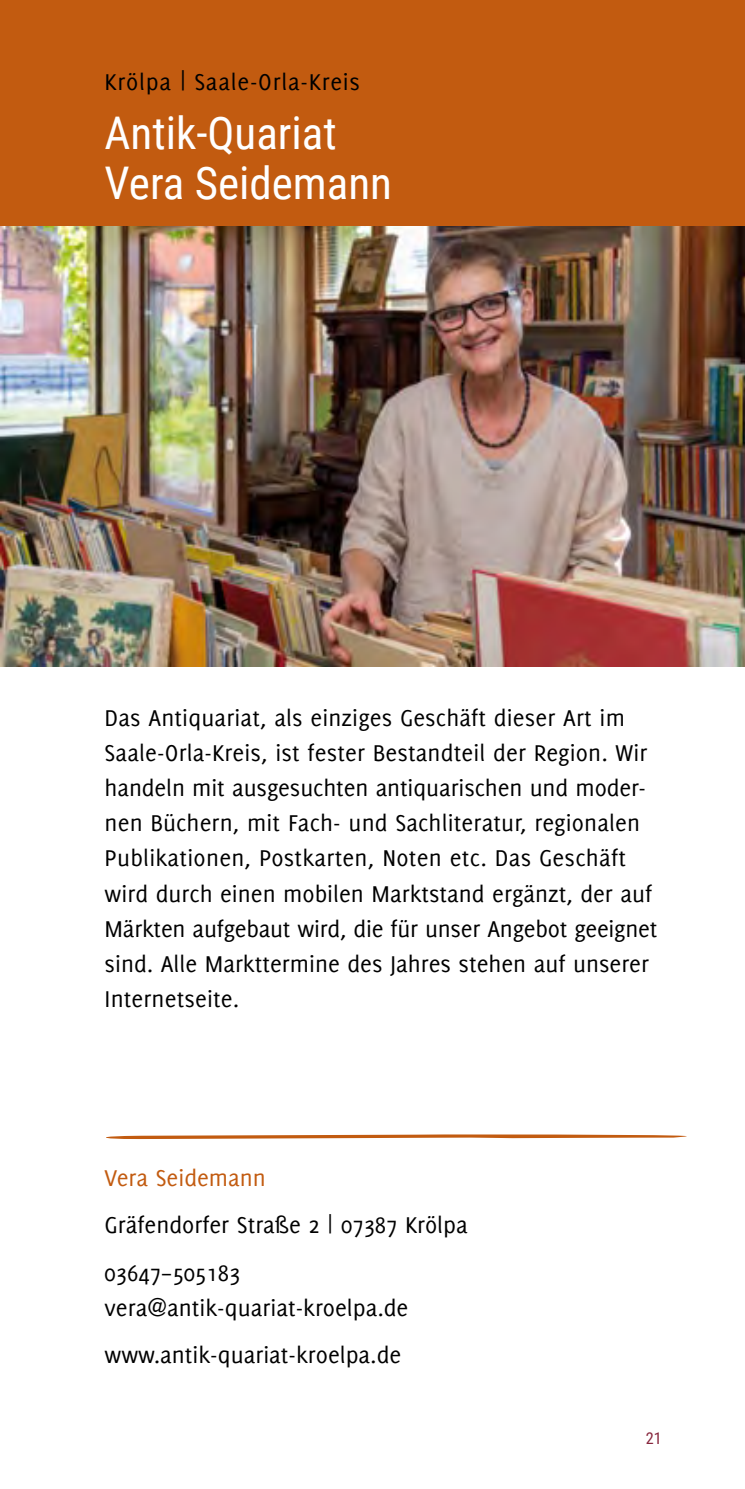
<style>
.page{position:relative;width:745px;height:1489px;background:#fff}
.page>*{position:absolute;margin:0;border:0;box-sizing:border-box;transform-origin:0 0}
.t1{font:45px/50px "Roboto Condensed";color:#fff}
.t2{font:25px/35px "Delicious";color:#000}
.t3{font:25px "Delicious";letter-spacing:.03em;color:#000}
.t4{font:25px "Delicious";color:#c25b10}
.t5{font:16.25px "Roboto Condensed";color:#87263d}
.s1{font-size:26.25px}
</style>
<div class="page">
<div style="left:0;top:0;width:744px;height:227px;background:#c25b10"></div>
<svg style="left:106px;top:1134px;width:580px;height:4px;background:#d38a55"></svg>
<img style="left:0;top:227px;width:744px;height:439px">
<p class="t3" style="left:105px;top:68px;width:257px">Krölpa <span class="s1">|</span> Saale-Orla-Kreis</p>
<h1 class="t1" style="left:105px;top:106px;width:289px">Antik-Quariat<br>Vera Seidemann</h1>
<p class="t2" style="left:105px;top:700px;width:554px">Das Antiquariat, als einziges Geschäft dieser Art im Saale-Orla-Kreis, ist fester Bestandteil der Region. Wir handeln mit ausgesuchten antiquarischen und moder&shy;nen Büchern, mit Fach- und Sachliteratur, regionalen Publikationen, Postkarten, Noten etc. Das Geschäft wird durch einen mobilen Marktstand ergänzt, der auf Märkten aufgebaut wird, die für unser Angebot geeignet sind. Alle Markttermine des Jahres stehen auf unserer Internetseite.</p>
<p class="t4" style="left:105px;top:1163px;width:163px">Vera Seidemann</p>
<p class="t2" style="left:105px;top:1200px;width:364px;line-height:47.5px">Gräfendorfer Straße 2 | 07387 Krölpa<br>03647–505183</p>
<p class="t2" style="left:105px;top:1283px;width:305px;line-height:47.5px">vera@antik-quariat-kroelpa.de www.antik-quariat-kroelpa.de</p>
<p class="t5" style="left:645px;top:1427px;width:18px">21</p>
</div>
